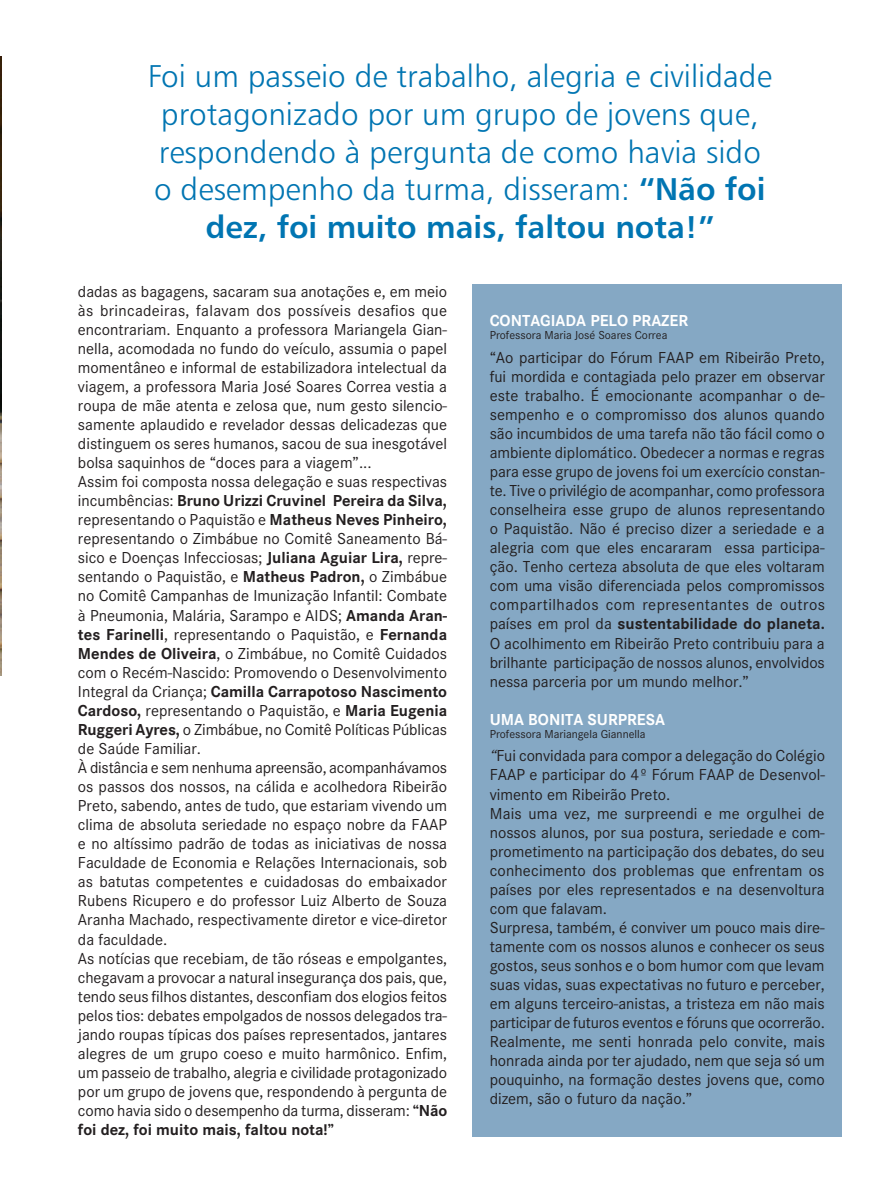
<style>
.page{position:relative;width:894px;height:1192px;background:#fff}
.page>*{position:absolute;margin:0;border:0;box-sizing:border-box;transform-origin:0 0}
.t1{font:31.5px/37.8px "Humanist 777 BT Light B";color:#0075b2}
.t2{font:31.5px "Humanist 777 BT Bold B";color:#0075b2}
.t3{font:16.5px/19px "Corporate S";color:#231f20}
.t4{font:700 16.5px "Corporate S";color:#fff}
.t5{font:12px "Corporate S";color:#231f20}
.s1{font-family:"Humanist 777 BT Bold B"}
.s2{font-weight:700}
.s3{font-style:italic}
</style>
<div class="page">
<img style="left:0;top:57px;width:1px;height:618px">
<div style="left:472px;top:284px;width:369px;height:853px;background:#85a8c4"></div>
<h1 class="t1" style="left:148px;top:57px;width:625px">Foi um passeio de trabalho, alegria e civilidade protagonizado por um grupo de jovens que, respondendo à pergunta de como havia sido o desempenho da turma, disseram: <span class="s1">“Não foi</span></h1>
<h1 class="t2" style="left:205px;top:207px;width:510px">dez, foi muito mais, faltou nota!”</h1>
<p class="t3" style="left:78px;top:282px;width:371px">dadas as bagagens, sacaram sua anotações e, em meio às brincadeiras, falavam dos possíveis desafios que encontrariam. Enquanto a professora Mariangela Gian&shy;nella, acomodada no fundo do veículo, assumia o papel momentâneo e informal de estabilizadora intelectual da viagem, a professora Maria José Soares Correa vestia a roupa de mãe atenta e zelosa que, num gesto silencio&shy;samente aplaudido e revelador dessas delicadezas que distinguem os seres humanos, sacou de sua inesgotável bolsa saquinhos de “doces para a viagem”...<br>Assim foi composta nossa delegação e suas respectivas incumbências: <span class="s2">Bruno Urizzi Cruvinel Pereira da Silva, </span>representando o Paquistão e <span class="s2">Matheus Neves Pinheiro, </span>representando o Zimbábue no Comitê Saneamento Bá&shy;sico e Doenças Infecciosas; <span class="s2">Juliana Aguiar Lira,</span> repre&shy;sentando o Paquistão, e <span class="s2">Matheus Padron,</span> o Zimbábue no Comitê Campanhas de Imunização Infantil: Combate à Pneumonia, Malária, Sarampo e AIDS; <span class="s2">Amanda Aran&shy;tes Farinelli</span>, representando o Paquistão, e <span class="s2">Fernanda Mendes de Oliveira</span>, o Zimbábue, no Comitê Cuidados com o Recém-Nascido: Promovendo o Desenvolvimento Integral da Criança; <span class="s2">Camilla Carrapotoso Nascimento Cardoso,</span> representando o Paquistão, e <span class="s2">Maria Eugenia Ruggeri Ayres,</span> o Zimbábue, no Comitê Políticas Públicas de Saúde Familiar.<br>À distância e sem nenhuma apreensão, acompanhávamos os passos dos nossos, na cálida e acolhedora Ribeirão Preto, sabendo, antes de tudo, que estariam vivendo um clima de absoluta seriedade no espaço nobre da FAAP e no altíssimo padrão de todas as iniciativas de nossa Faculdade de Economia e Relações Internacionais, sob as batutas competentes e cuidadosas do embaixador Rubens Ricupero e do professor Luiz Alberto de Souza Aranha Machado, respectivamente diretor e vice-diretor da faculdade.<br>As notícias que recebiam, de tão róseas e empolgantes, chegavam a provocar a natural insegurança dos pais, que, tendo seus filhos distantes, desconfiam dos elogios feitos pelos tios: debates empolgados de nossos delegados tra&shy;jando roupas típicas dos países representados, jantares alegres de um grupo coeso e muito harmônico. Enfim, um passeio de trabalho, alegria e civilidade protagonizado por um grupo de jovens que, respondendo à pergunta de como havia sido o desempenho da turma, disseram: <span class="s2">“Não foi dez, foi muito mais, faltou nota!”</span></p>
<p class="t4" style="left:489px;top:311px;width:111px">Contag iada pelo</p>
<p class="t4" style="left:632px;top:311px;width:47px">prazer</p>
<p class="t5" style="left:489px;top:329px;width:179px">Professora Maria José Soares Correa</p>
<p class="t3" style="left:489px;top:348px;width:337px;text-align:justify">“Ao participar do Fórum FAAP em Ribeirão Preto, fui mordida e contagiada pelo prazer em observar este trabalho. É emocionante acompanhar o de&shy;sempenho e o compromisso dos alunos quando são incumbidos de uma tarefa não tão fácil como o ambiente diplomático. Obedecer a normas e regras para esse grupo de jovens foi um exercício constan&shy;te. Tive o privilégio de acompanhar, como professora conselheira esse grupo de alunos representando o Paquistão. Não é preciso dizer a seriedade e a alegria com que eles encararam essa participa&shy;ção. Tenho certeza absoluta de que eles voltaram com uma visão diferenciada pelos compromissos compartilhados com representantes de outros países em prol da <span class="s2">sustentabilidade do planeta.<br></span>O acolhimento em Ribeirão Preto contribuiu para a brilhante participação de nossos alunos, envolvidos nessa parceria por um mundo melhor.”</p>
<p class="t4" style="left:489px;top:710px;width:50px">Uma bon</p>
<p class="t4" style="left:560px;top:710px;width:38px">ita surpresa</p>
<p class="t5" style="left:489px;top:727px;width:157px">Professora Mariangela Giannella</p>
<p class="t3" style="left:489px;top:747px;width:337px"><span class="s3">“</span>Fui convidada para compor a delegação do Colégio FAAP e participar do 4º Fórum FAAP de Desenvol&shy;vimento em Ribeirão Preto.<br>Mais uma vez, me surpreendi e me orgulhei de nossos alunos, por sua postura, seriedade e com&shy;prometimento na participação dos debates, do seu conhecimento dos problemas que enfrentam os países por eles representados e na desenvoltura com que falavam.<br>Surpresa, também, é conviver um pouco mais dire&shy;tamente com os nossos alunos e conhecer os seus gostos, seus sonhos e o bom humor com que levam suas vidas, suas expectativas no futuro e perceber, em alguns terceiro-anistas, a tristeza em não mais participar de futuros eventos e fóruns que ocorrerão.<br>Realmente, me senti honrada pelo convite, mais honrada ainda por ter ajudado, nem que seja só um pouquinho, na formação destes jovens que, como dizem, são o futuro da nação.”</p>
</div>
